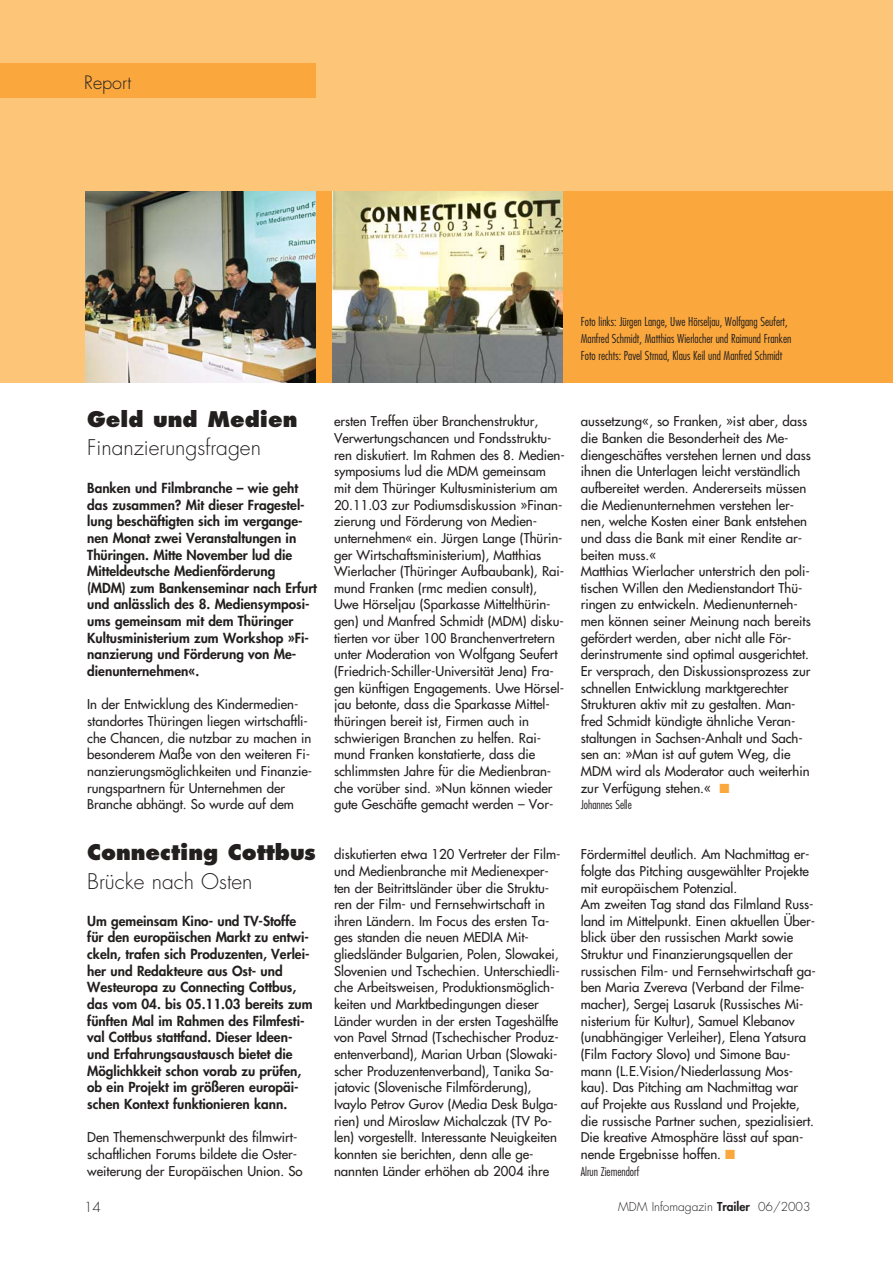
<style>
.page{position:relative;width:893px;height:1263px;background:#fff}
.page>*{position:absolute;margin:0;border:0;box-sizing:border-box;transform-origin:0 0}
.t1{font:300 21px "Futura";color:#231f1f}
.t2{font:800 21px "Futura";color:#231f1f}
.t3{font:300 18px "Futura";color:#231f1f}
.t4{font:800 13.5px/16.6px "Futura";color:#231f1f}
.t5{font:300 13.5px "Futura";color:#231f1f}
.t6{font:13.2px/16.6px "Futura";color:#231f1f}
.t7{font:300 condensed 12px/16.6px "Futura";color:#231f1f}
.t8{font:300 12px "Futura";color:#231f1f}
.s1{color:#faa73e}
.s2{font-weight:800}
</style>
<div class="page">
<div style="left:0;top:0;width:892px;height:383px;background:#fdc578"></div>
<div style="left:86px;top:191px;width:806px;height:192px;background:#faa73e"></div>
<div style="left:0;top:64px;width:315px;height:34px;background:#faa73e"></div>
<img style="left:86px;top:191px;width:229px;height:192px">
<img style="left:332px;top:191px;width:230px;height:192px">
<h2 class="t3" style="left:84px;top:74px;width:48px">Report</h2>
<p class="t7" style="left:580px;top:314px;width:212px">Foto links: Jürgen Lange, Uwe Hörseljau, Wolfgang Seufert,<br>Manfred Schmidt, Matthias Wierlacher und Raimund Franken<br>Foto rechts: Pavel Strnad, Klaus Keil und Manfred Schmidt</p>
<h1 class="t2" style="left:87px;top:410px;width:212px">Geld und Medien</h1>
<h1 class="t1" style="left:87px;top:438px;width:175px">Finanzierungsfragen</h1>
<p class="t4" style="left:87px;top:481px;width:231px">Banken und Filmbranche – wie geht das zusammen? Mit dieser Fragestel&shy;lung beschäftigten sich im vergange&shy;nen Monat zwei Veranstaltungen in Thüringen. Mitte November lud die Mitteldeutsche Medienförderung (MDM) zum Bankenseminar nach Erfurt und anlässlich des 8. Mediensymposi&shy;ums gemeinsam mit dem Thüringer Kultusministerium zum Workshop »Fi&shy;nanzierung und Förderung von Me&shy;dienunternehmen«.</p>
<p class="t6" style="left:87px;top:697px;width:226px">In der Entwicklung des Kindermedien&shy;standortes Thüringen liegen wirtschaftli&shy;che Chancen, die nutzbar zu machen in besonderem Maße von den weiteren Fi&shy;nanzierungsmöglichkeiten und Finanzie&shy;rungspartnern für Unternehmen der Branche abhängt. So wurde auf dem</p>
<h1 class="t2" style="left:87px;top:843px;width:230px">Connecting Cottbus</h1>
<h1 class="t1" style="left:87px;top:872px;width:167px">Brücke nach Osten</h1>
<p class="t4" style="left:87px;top:914px;width:227px">Um gemeinsam Kino- und TV-Stoffe für den europäischen Markt zu entwi&shy;ckeln, trafen sich Produzenten, Verlei&shy;her und Redakteure aus Ost- und Westeuropa zu Connecting Cottbus, das vom 04. bis 05.11.03 bereits zum fünften Mal im Rahmen des Filmfesti&shy;val Cottbus stattfand. Dieser Ideen&shy;und Erfahrungsaustausch bietet die Möglichkkeit schon vorab zu prüfen, ob ein Projekt im größeren europäi&shy;schen Kontext funktionieren kann.</p>
<p class="t6" style="left:87px;top:1130px;width:217px">Den Themenschwerpunkt des filmwirt&shy;schaftlichen Forums bildete die Oster&shy;weiterung der Europäischen Union. So</p>
<p class="t6" style="left:334px;top:414px;width:232px">ersten Treffen über Branchenstruktur, Verwertungschancen und Fondsstruktu&shy;ren diskutiert. Im Rahmen des 8. Medien&shy;symposiums lud die MDM gemeinsam mit dem Thüringer Kultusministerium am 20.11.03 zur Podiumsdiskussion »Finan&shy;zierung und Förderung von Medien&shy;unternehmen« ein. Jürgen Lange (Thürin&shy;ger Wirtschaftsministerium), Matthias Wierlacher (Thüringer Aufbaubank), Rai&shy;mund Franken (rmc medien consult), Uwe Hörseljau (Sparkasse Mittelthürin&shy;gen) und Manfred Schmidt (MDM) disku&shy;tierten vor über 100 Branchenvertretern unter Moderation von Wolfgang Seufert (Friedrich-Schiller-Universität Jena) Fra&shy;gen künftigen Engagements. Uwe Hörsel&shy;jau betonte, dass die Sparkasse Mittel&shy;thüringen bereit ist, Firmen auch in schwierigen Branchen zu helfen. Rai&shy;mund Franken konstatierte, dass die schlimmsten Jahre für die Medienbran&shy;che vorüber sind. »Nun können wieder gute Geschäfte gemacht werden – Vor-</p>
<p class="t6" style="left:580px;top:414px;width:231px">aussetzung«, so Franken, »ist aber, dass die Banken die Besonderheit des Me&shy;diengeschäftes verstehen lernen und dass ihnen die Unterlagen leicht verständlich aufbereitet werden. Andererseits müssen die Medienunternehmen verstehen ler&shy;nen, welche Kosten einer Bank entstehen und dass die Bank mit einer Rendite ar&shy;beiten muss.«<br>Matthias Wierlacher unterstrich den poli&shy;tischen Willen den Medienstandort Thü&shy;ringen zu entwickeln. Medienunterneh&shy;men können seiner Meinung nach bereits gefördert werden, aber nicht alle För&shy;derinstrumente sind optimal ausgerichtet.<br>Er versprach, den Diskussionsprozess zur schnellen Entwicklung marktgerechter Strukturen aktiv mit zu gestalten. Man&shy;fred Schmidt kündigte ähnliche Veran&shy;staltungen in Sachsen-Anhalt und Sach&shy;sen an: »Man ist auf gutem Weg, die MDM wird als Moderator auch weiterhin zur Verfügung stehen.« <span class="s1">■</span></p>
<p class="t7" style="left:580px;top:797px;width:53px">Johannes Selle</p>
<p class="t6" style="left:334px;top:847px;width:228px">diskutierten etwa 120 Vertreter der Film&shy;und Medienbranche mit Medienexper&shy;ten der Beitrittsländer über die Struktu&shy;ren der Film- und Fernsehwirtschaft in ihren Ländern. Im Focus des ersten Ta&shy;ges standen die neuen MEDIA Mit&shy;gliedsländer Bulgarien, Polen, Slowakei, Slovenien und Tschechien. Unterschiedli&shy;che Arbeitsweisen, Produktionsmöglich&shy;keiten und Marktbedingungen dieser Länder wurden in der ersten Tageshälfte von Pavel Strnad (Tschechischer Produz&shy;entenverband), Marian Urban (Slowaki&shy;scher Produzentenverband), Tanika Sa&shy;jatovic (Slovenische Filmförderung), Ivaylo Petrov Gurov (Media Desk Bulga&shy;rien) und Miroslaw Michalczak (TV Po&shy;len) vorgestellt. Interessante Neuigkeiten konnten sie berichten, denn alle ge&shy;nannten Länder erhöhen ab 2004 ihre</p>
<p class="t6" style="left:580px;top:847px;width:237px">Fördermittel deutlich. Am Nachmittag er&shy;folgte das Pitching ausgewählter Projekte mit europäischem Potenzial.<br>Am zweiten Tag stand das Filmland Russ&shy;land im Mittelpunkt. Einen aktuellen Über&shy;blick über den russischen Markt sowie Struktur und Finanzierungsquellen der russischen Film- und Fernsehwirtschaft ga&shy;ben Maria Zvereva (Verband der Filme&shy;macher), Sergej Lasaruk (Russisches Mi&shy;nisterium für Kultur), Samuel Klebanov (unabhängiger Verleiher), Elena Yatsura (Film Factory Slovo) und Simone Bau&shy;mann (L.E.Vision/Niederlassung Mos&shy;kau). Das Pitching am Nachmittag war auf Projekte aus Russland und Projekte, die russische Partner suchen, spezialisiert.<br>Die kreative Atmosphäre lässt auf span&shy;nende Ergebnisse hoffen. <span class="s1">■</span></p>
<p class="t7" style="left:580px;top:1164px;width:60px">Alrun Ziemendorf</p>
<p class="t5" style="left:84px;top:1201px;width:18px">14</p>
<p class="t8" style="left:618px;top:1201px;width:194px">MDM Infomagazin <span class="s2">Trailer</span> 06/2003</p>
</div>
